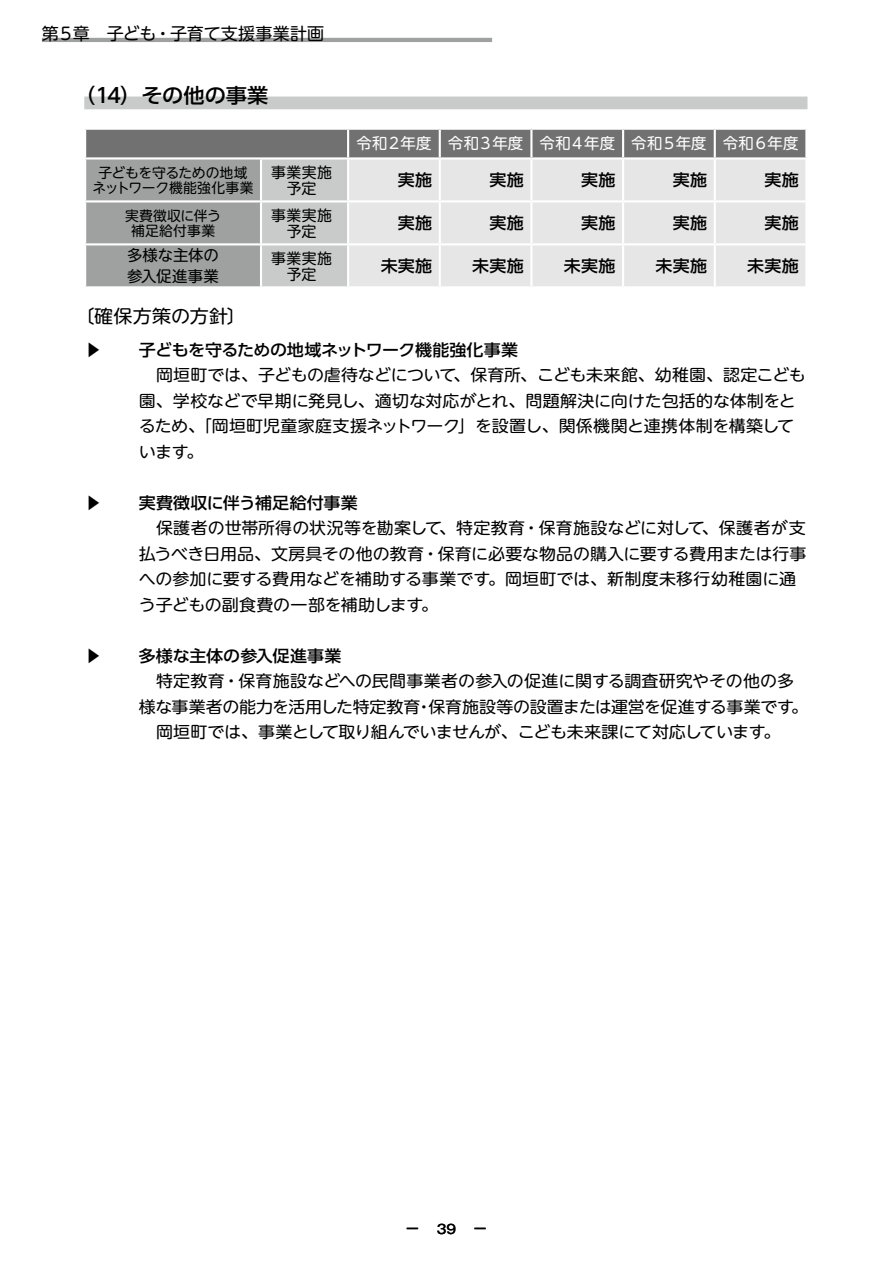
<style>
.page{position:relative;width:893px;height:1263px;background:#fff}
.page>*{position:absolute;margin:0;border:0;box-sizing:border-box;transform-origin:0 0}
.t1{font:500 20.25px "UD Shin Go Pr 6";letter-spacing:-.01em;color:#000;scale:1.05 1}
.t2{font:18.15px "UD Shin M Go Pr 6";letter-spacing:.005em;color:#000;scale:1.05 1}
.t3{font:16.95px "UD Shin M Go Pr 6";letter-spacing:.005em;color:#000}
.t4{font:500 16.65px "Gothic MB101 Pr 5";color:#000;scale:1.54 1}
.t5{font:16.2px/25.5px "UD Shin M Go Pr 6";letter-spacing:-.01em;color:#000;scale:1.05 1}
.t6{font:500 16.2px "UD Shin Go Pr 6";letter-spacing:.005em;color:#000;scale:1.05 1}
.t7{font:500 16.2px "UD Shin Go Pr 6";letter-spacing:-.025em;color:#000;scale:1.05 1}
.t8{font:15.45px "UD Shin M Go Pr 6";letter-spacing:-.025em;color:#fff}
.t9{font:15.45px/21.3px "UD Shin M Go Pr 6";letter-spacing:-.005em;color:#000}
.t10{font:14.85px/15.9px "UD Shin M Go Pr 6";letter-spacing:.025em;color:#000;text-align:center}
.t11{font:13.8px/14.9px "UD Shin M Go Pr 6";color:#000;text-align:center}
.s1{font-size:12.75px}
</style>
<div class="page">
<svg style="left:86px;top:130px;width:719px;height:156px;background:#979797"></svg>
<div style="left:349px;top:160px;width:456px;height:126px;background:#e6e6e6"></div>
<hr style="left:347px;top:130px;width:2px;height:27px;background:#fff">
<hr style="left:439px;top:130px;width:2px;height:27px;background:#fff">
<hr style="left:530px;top:130px;width:2px;height:27px;background:#fff">
<hr style="left:622px;top:130px;width:2px;height:27px;background:#fff">
<hr style="left:714px;top:130px;width:2px;height:27px;background:#fff">
<hr style="left:84px;top:157px;width:177px;height:3px;background:#fff">
<hr style="left:261px;top:157px;width:87px;height:3px;background:#fff">
<hr style="left:260px;top:160px;width:2px;height:40px;background:#fff">
<hr style="left:348px;top:157px;width:92px;height:3px;background:#fff">
<hr style="left:347px;top:160px;width:2px;height:40px;background:#fff">
<hr style="left:440px;top:157px;width:91px;height:3px;background:#fff">
<hr style="left:439px;top:160px;width:2px;height:40px;background:#fff">
<hr style="left:531px;top:157px;width:92px;height:3px;background:#fff">
<hr style="left:530px;top:160px;width:2px;height:40px;background:#fff">
<hr style="left:623px;top:157px;width:92px;height:3px;background:#fff">
<hr style="left:622px;top:160px;width:2px;height:40px;background:#fff">
<hr style="left:715px;top:157px;width:92px;height:3px;background:#fff">
<hr style="left:714px;top:160px;width:2px;height:40px;background:#fff">
<hr style="left:84px;top:200px;width:177px;height:2px;background:#fff">
<hr style="left:261px;top:200px;width:87px;height:2px;background:#fff">
<hr style="left:260px;top:202px;width:2px;height:41px;background:#fff">
<hr style="left:348px;top:200px;width:92px;height:2px;background:#fff">
<hr style="left:347px;top:202px;width:2px;height:41px;background:#fff">
<hr style="left:440px;top:200px;width:91px;height:2px;background:#fff">
<hr style="left:439px;top:202px;width:2px;height:41px;background:#fff">
<hr style="left:531px;top:200px;width:92px;height:2px;background:#fff">
<hr style="left:530px;top:202px;width:2px;height:41px;background:#fff">
<hr style="left:623px;top:200px;width:92px;height:2px;background:#fff">
<hr style="left:622px;top:202px;width:2px;height:41px;background:#fff">
<hr style="left:715px;top:200px;width:92px;height:2px;background:#fff">
<hr style="left:714px;top:202px;width:2px;height:41px;background:#fff">
<hr style="left:84px;top:243px;width:177px;height:2px;background:#fff">
<hr style="left:261px;top:243px;width:87px;height:2px;background:#fff">
<hr style="left:260px;top:245px;width:2px;height:41px;background:#fff">
<hr style="left:348px;top:243px;width:92px;height:2px;background:#fff">
<hr style="left:347px;top:245px;width:2px;height:41px;background:#fff">
<hr style="left:440px;top:243px;width:91px;height:2px;background:#fff">
<hr style="left:439px;top:245px;width:2px;height:41px;background:#fff">
<hr style="left:531px;top:243px;width:92px;height:2px;background:#fff">
<hr style="left:530px;top:245px;width:2px;height:41px;background:#fff">
<hr style="left:623px;top:243px;width:92px;height:2px;background:#fff">
<hr style="left:622px;top:245px;width:2px;height:41px;background:#fff">
<hr style="left:715px;top:243px;width:92px;height:2px;background:#fff">
<hr style="left:714px;top:245px;width:2px;height:41px;background:#fff">
<div style="left:84px;top:97px;width:723px;height:12px;background:#c9caca"></div>
<hr style="left:42px;top:38px;width:450px;height:4px;background:#9fa0a0">
<p class="t3" style="left:42px;top:20px;width:284px">第５章　子ども・子育て支援事業計画</p>
<p class="t1" style="left:74px;top:79px;width:187px">（14）その他の事業</p>
<p class="t8" style="left:356px;top:131px;width:444px">令和２年度 令和３年度 令和４年度 令和５年度 令和６年度</p>
<p class="t11" style="left:93px;top:164px;width:162px">子どもを守るための地域ネットワーク機能強化事業</p>
<p class="t10" style="left:271px;top:163px;width:62px">事業実施予定</p>
<p class="t6" style="left:398px;top:167px;width:34px">実施</p>
<p class="t6" style="left:489px;top:167px;width:34px">実施</p>
<p class="t6" style="left:581px;top:167px;width:34px">実施</p>
<p class="t6" style="left:673px;top:167px;width:34px">実施</p>
<p class="t6" style="left:764px;top:167px;width:34px">実施</p>
<p class="t11" style="left:125px;top:207px;width:98px">実費徴収に伴う補足給付事業</p>
<p class="t10" style="left:271px;top:206px;width:62px">事業実施予定</p>
<p class="t6" style="left:398px;top:210px;width:34px">実施</p>
<p class="t6" style="left:489px;top:210px;width:34px">実施</p>
<p class="t6" style="left:581px;top:210px;width:34px">実施</p>
<p class="t6" style="left:673px;top:210px;width:34px">実施</p>
<p class="t6" style="left:764px;top:210px;width:34px">実施</p>
<p class="t9" style="left:127px;top:244px;width:93px">多様な主体の参入促進事業</p>
<p class="t10" style="left:271px;top:249px;width:62px">事業実施予定</p>
<p class="t6" style="left:381px;top:253px;width:51px">未実施</p>
<p class="t6" style="left:472px;top:253px;width:51px">未実施</p>
<p class="t6" style="left:564px;top:253px;width:51px">未実施</p>
<p class="t6" style="left:656px;top:253px;width:51px">未実施</p>
<p class="t6" style="left:747px;top:253px;width:51px">未実施</p>
<p class="t2" style="left:75px;top:301px;width:165px">〔確保方策の方針〕</p>
<p class="t5" style="left:85px;top:336px;width:18px">▶</p>
<p class="t7" style="left:139px;top:336px;width:363px">子どもを守るための地域ネットワーク機能強化事業</p>
<p class="t5" style="left:139px;top:361px;width:637px">　岡垣町では、子どもの虐待などについて、保育所、こども未来館、幼稚園、認定こども園、学校などで早期に発見し、適切な対応がとれ、問題解決に向けた包括的な体制をとるため、「岡垣町児童家庭支援ネットワーク」を設置し、関係機関と連携体制を構築しています。</p>
<p class="t5" style="left:85px;top:489px;width:18px">▶</p>
<p class="t6" style="left:139px;top:489px;width:210px">実費徴収に伴う補足給付事業</p>
<p class="t5" style="left:139px;top:514px;width:637px">　保護者の世帯所得の状況等を勘案して、特定教育・保育施設などに対して、保護者が支払うべき日用品、文房具その他の教育・保育に必要な物品の購入に要する費用または行事への参加に要する費用などを補助する事業です。岡垣町では、新制度未移行幼稚園に通う子どもの副食費の一部を補助します。</p>
<p class="t5" style="left:85px;top:642px;width:18px">▶</p>
<p class="t6" style="left:139px;top:642px;width:194px">多様な主体の参入促進事業</p>
<p class="t5" style="left:139px;top:667px;width:639px">　特定教育・保育施設などへの民間事業者の参入の促進に関する調査研究やその他の多様な事業者の能力を活用した特定教育・保育施設等の設置または運営を促進する事業です。　岡垣町では、事業として取り組んでいませんが、こども未来課にて対応しています。</p>
<p class="t4" style="left:406px;top:1215px;width:54px">- <span class="s1">39</span> -</p>
</div>
